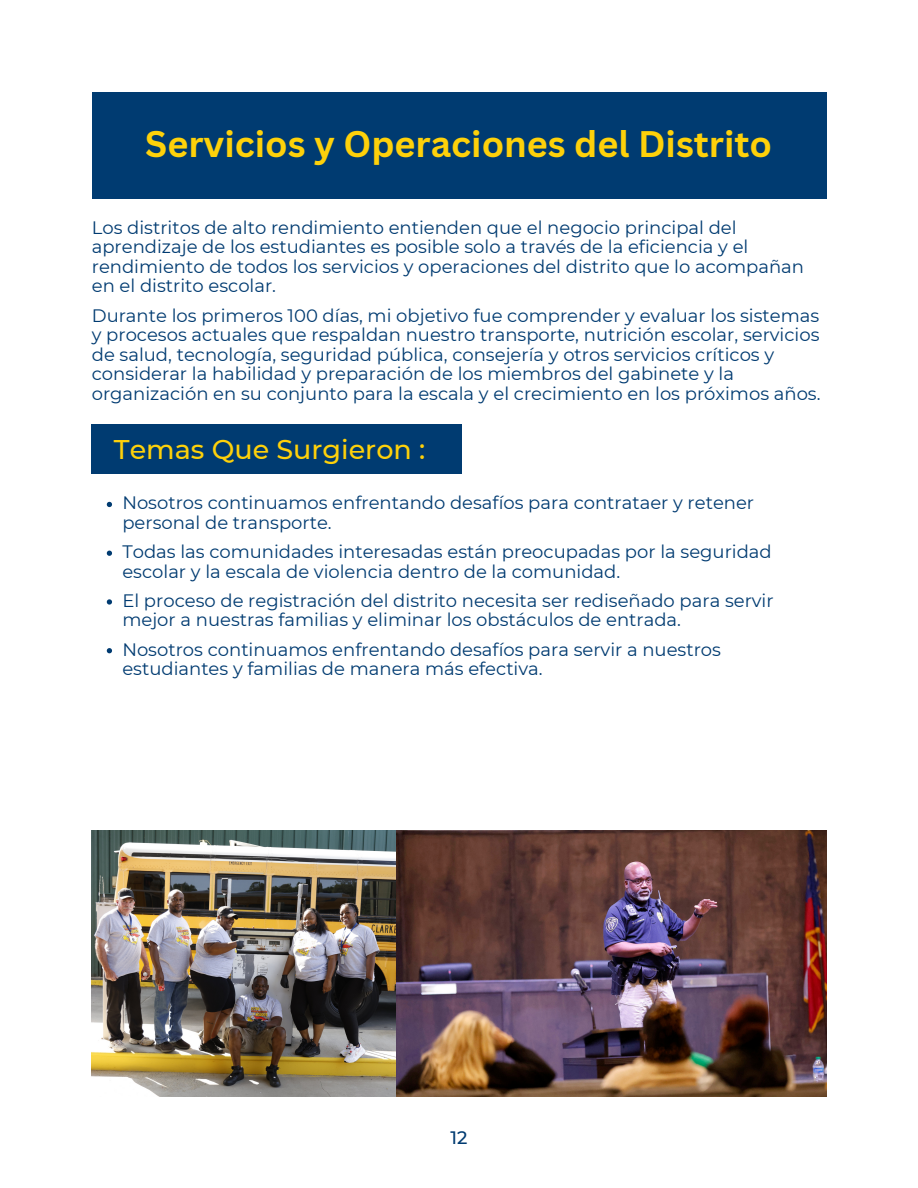
<style>
.page{position:relative;width:918px;height:1188px;background:#fff}
.page>*{position:absolute;margin:0;border:0;box-sizing:border-box;transform-origin:0 0}
.t1{font:700 36px "Canva Sans";color:#fed10a}
.t2{font:500 27px "Montserrat";color:#fed10a}
.t3{font:18px/19.5px "Montserrat";color:#003b71}
.t4{font:500 18px "Montserrat";color:#003b71}
</style>
<div class="page">
<div style="left:92px;top:92px;width:734px;height:106px;background:#003b71"></div>
<div style="left:92px;top:424px;width:369px;height:50px;background:#003b71"></div>
<img style="left:92px;top:831px;width:734px;height:265px">
<svg style="left:107px;top:502px;width:5px;height:5px"></svg>
<svg style="left:107px;top:551px;width:5px;height:5px"></svg>
<svg style="left:107px;top:599px;width:5px;height:6px"></svg>
<svg style="left:107px;top:648px;width:5px;height:5px"></svg>
<h1 class="t1" style="left:145px;top:119px;width:628px">Servicios y Operaciones del Distrito</h1>
<p class="t3" style="left:92px;top:218px;width:714px">Los distritos de alto rendimiento entienden que el negocio principal del aprendizaje de los estudiantes es posible solo a través de la eficiencia y el rendimiento de todos los servicios y operaciones del distrito que lo acompañan en el distrito escolar.</p>
<p class="t3" style="left:92px;top:305px;width:730px">Durante los primeros 100 días, mi objetivo fue comprender y evaluar los sistemas y procesos actuales que respaldan nuestro transporte, nutrición escolar, servicios de salud, tecnología, seguridad pública, consejería y otros servicios críticos y considerar la habilidad y preparación de los miembros del gabinete y la organización en su conjunto para la escala y el crecimiento en los próximos años.</p>
<h2 class="t2" style="left:114px;top:433px;width:313px">Temas Que Surgieron :</h2>
<p class="t3" style="left:122px;top:493px;width:633px">Nosotros continuamos enfrentando desafíos para contrataer y retener personal de transporte.</p>
<p class="t3" style="left:122px;top:542px;width:651px">Todas las comunidades interesadas están preocupadas por la seguridad escolar y la escala de violencia dentro de la comunidad.</p>
<p class="t3" style="left:122px;top:591px;width:653px">El proceso de registración del distrito necesita ser rediseñado para servir mejor a nuestras familias y eliminar los obstáculos de entrada.</p>
<p class="t3" style="left:122px;top:639px;width:600px">Nosotros continuamos enfrentando desafíos para servir a nuestros estudiantes y familias de manera más efectiva.</p>
<p class="t4" style="left:451px;top:1126px;width:18px">12</p>
</div>
